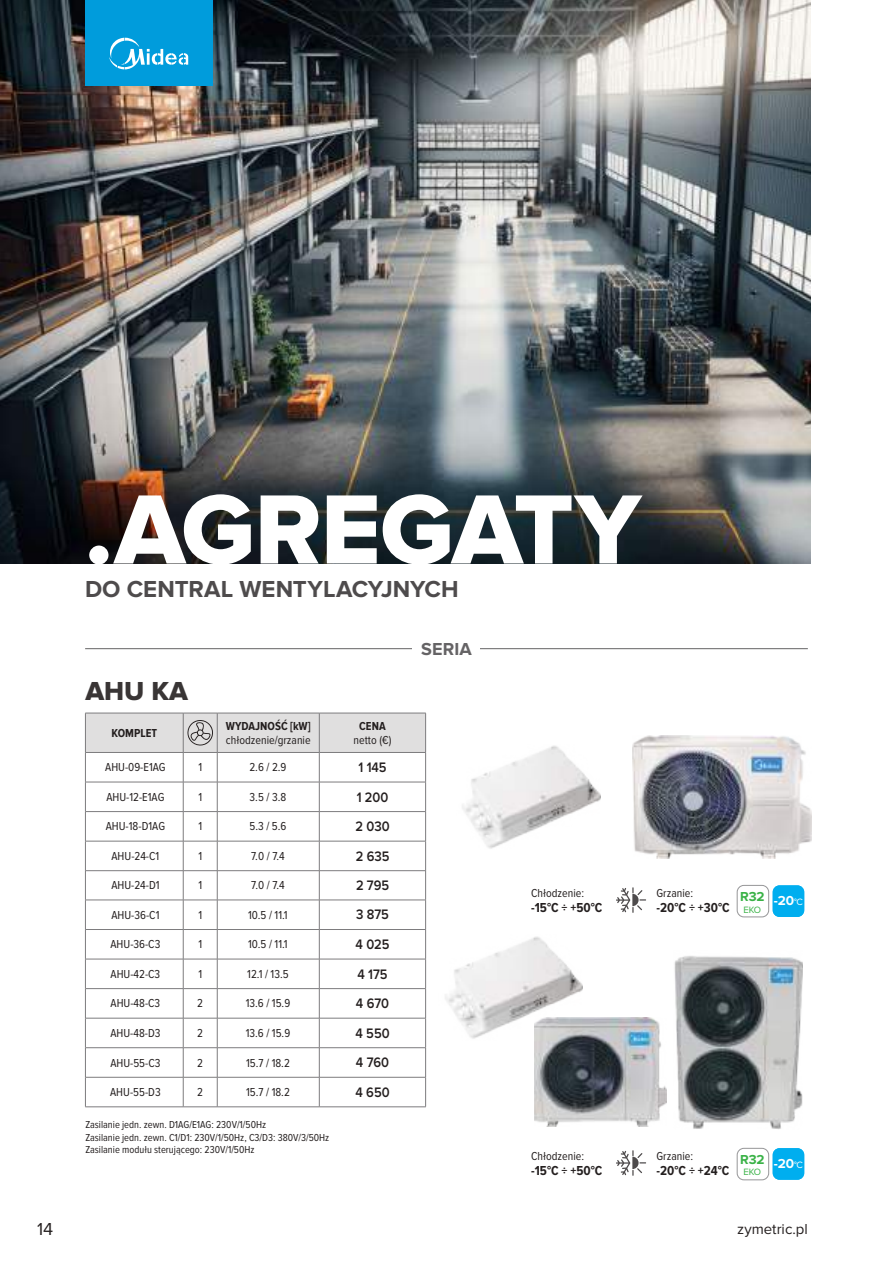
<style>
.page{position:relative;width:893px;height:1263px;background:#fff}
.page>*{position:absolute;margin:0;border:0;box-sizing:border-box;transform-origin:0 0}
.t1{font:102px "Proxima Nova Extrabld";letter-spacing:-.01em;color:#fff}
.t2{font:27px "Proxima Nova Extrabld";color:#393535}
.t3{font:700 24px "Proxima Nova";color:#4e4b4c}
.t4{font:700 18px "Proxima Nova";letter-spacing:.005em;color:#656365}
.t5{font:18px "Proxima Nova";color:#241f1f}
.t6{font:15px "Proxima Nova";color:#241f1f}
.t7{font:600 14.25px "Proxima Nova";color:#241f1f;scale:.9 1}
.t8{font:700 13.5px "Proxima Nova Cond";color:#241f1f}
.t9{font:700 13.5px "Proxima Nova";color:#fff}
.t10{font:700 13.5px "Proxima Nova";color:#3ab247}
.t11{font:12px "Proxima Nova Cond";color:#241f1f}
.t12{font:700 12px "Proxima Nova Cond";color:#241f1f}
.t13{font:10.5px/12.6px "Proxima Nova Cond";color:#241f1f}
.t14{font:9.45px "Proxima Nova";letter-spacing:-.045em;color:#3ab247}
.s1{font-weight:400;font-size:9.45px}
</style>
<div class="page">
<img style="left:0;top:0;width:811px;height:563px">
<div style="left:85px;top:0;width:128px;height:85px;background:#009cdc"></div>
<svg style="left:109px;top:38px;width:79px;height:31px"></svg>
<hr style="left:85px;top:648px;width:723px;height:1px;background:#656365">
<div style="left:413px;top:647px;width:67px;height:18px;background:#fff"></div>
<hr style="left:85px;top:870px;width:98px;height:1px;background:#7d7c7e">
<hr style="left:183px;top:870px;width:34px;height:1px;background:#7d7c7e">
<hr style="left:217px;top:870px;width:102px;height:1px;background:#7d7c7e">
<hr style="left:319px;top:870px;width:107px;height:1px;background:#7d7c7e">
<hr style="left:85px;top:870px;width:1px;height:30px;background:#7d7c7e">
<hr style="left:183px;top:870px;width:1px;height:30px;background:#7d7c7e">
<hr style="left:217px;top:870px;width:1px;height:30px;background:#7d7c7e">
<hr style="left:319px;top:870px;width:1px;height:30px;background:#7d7c7e">
<hr style="left:425px;top:870px;width:1px;height:30px;background:#7d7c7e">
<hr style="left:85px;top:900px;width:98px;height:1px;background:#7d7c7e">
<hr style="left:183px;top:900px;width:34px;height:1px;background:#7d7c7e">
<hr style="left:217px;top:900px;width:102px;height:1px;background:#7d7c7e">
<hr style="left:319px;top:900px;width:107px;height:1px;background:#7d7c7e">
<hr style="left:85px;top:929px;width:98px;height:1px;background:#7d7c7e">
<hr style="left:183px;top:929px;width:34px;height:1px;background:#7d7c7e">
<hr style="left:217px;top:929px;width:102px;height:1px;background:#7d7c7e">
<hr style="left:319px;top:929px;width:107px;height:1px;background:#7d7c7e">
<hr style="left:85px;top:959px;width:98px;height:1px;background:#7d7c7e">
<hr style="left:183px;top:959px;width:34px;height:1px;background:#7d7c7e">
<hr style="left:217px;top:959px;width:102px;height:1px;background:#7d7c7e">
<hr style="left:319px;top:959px;width:107px;height:1px;background:#7d7c7e">
<hr style="left:85px;top:988px;width:98px;height:1px;background:#7d7c7e">
<hr style="left:183px;top:988px;width:34px;height:1px;background:#7d7c7e">
<hr style="left:217px;top:988px;width:102px;height:1px;background:#7d7c7e">
<hr style="left:319px;top:988px;width:107px;height:1px;background:#7d7c7e">
<hr style="left:85px;top:1018px;width:98px;height:1px;background:#7d7c7e">
<hr style="left:183px;top:1018px;width:34px;height:1px;background:#7d7c7e">
<hr style="left:217px;top:1018px;width:102px;height:1px;background:#7d7c7e">
<hr style="left:319px;top:1018px;width:107px;height:1px;background:#7d7c7e">
<hr style="left:85px;top:1047px;width:98px;height:1px;background:#7d7c7e">
<hr style="left:183px;top:1047px;width:34px;height:1px;background:#7d7c7e">
<hr style="left:217px;top:1047px;width:102px;height:1px;background:#7d7c7e">
<hr style="left:319px;top:1047px;width:107px;height:1px;background:#7d7c7e">
<svg style="left:85px;top:713px;width:341px;height:157px"></svg>
<svg style="left:616px;top:887px;width:30px;height:26px"></svg>
<div style="left:737px;top:885px;width:32px;height:32px;border:1px solid #969698;border-radius:7px"></div>
<div style="left:773px;top:885px;width:31px;height:32px;background:#00aeef;border-radius:7px"></div>
<div style="left:773px;top:1148px;width:31px;height:32px;background:#00aeef;border-radius:7px"></div>
<svg style="left:85px;top:900px;width:1px;height:177px"></svg>
<svg style="left:183px;top:900px;width:1px;height:177px"></svg>
<svg style="left:217px;top:900px;width:1px;height:177px"></svg>
<svg style="left:319px;top:900px;width:1px;height:177px"></svg>
<svg style="left:425px;top:900px;width:1px;height:177px"></svg>
<hr style="left:85px;top:1077px;width:98px;height:1px;background:#7d7c7e">
<hr style="left:85px;top:1077px;width:1px;height:30px;background:#7d7c7e">
<hr style="left:183px;top:1077px;width:34px;height:1px;background:#7d7c7e">
<hr style="left:183px;top:1077px;width:1px;height:30px;background:#7d7c7e">
<hr style="left:217px;top:1077px;width:102px;height:1px;background:#7d7c7e">
<hr style="left:217px;top:1077px;width:1px;height:30px;background:#7d7c7e">
<hr style="left:319px;top:1077px;width:107px;height:1px;background:#7d7c7e">
<hr style="left:319px;top:1077px;width:1px;height:30px;background:#7d7c7e">
<hr style="left:425px;top:1077px;width:1px;height:30px;background:#7d7c7e">
<hr style="left:85px;top:1106px;width:98px;height:1px;background:#7d7c7e">
<hr style="left:183px;top:1106px;width:34px;height:1px;background:#7d7c7e">
<hr style="left:217px;top:1106px;width:102px;height:1px;background:#7d7c7e">
<hr style="left:319px;top:1106px;width:107px;height:1px;background:#7d7c7e">
<svg style="left:616px;top:1150px;width:30px;height:26px"></svg>
<div style="left:737px;top:1148px;width:32px;height:32px;border:1px solid #969698;border-radius:7px"></div>
<img style="left:674px;top:956px;width:129px;height:173px">
<img style="left:633px;top:735px;width:178px;height:124px">
<img style="left:462px;top:745px;width:139px;height:104px">
<img style="left:445px;top:936px;width:138px;height:104px">
<img style="left:535px;top:1017px;width:131px;height:109px">
<h1 class="t1" style="left:85px;top:483px;width:558px">.AGREGATY</h1>
<h3 class="t3" style="left:85px;top:576px;width:375px">DO CENTRAL WENTYLACYJNYCH</h3>
<h2 class="t2" style="left:85px;top:679px;width:104px">AHU KA</h2>
<p class="t12" style="left:111px;top:726px;width:47px">KOMPLET</p>
<p class="t12" style="left:226px;top:719px;width:86px">WYDAJNOŚĆ [kW]</p>
<p class="t11" style="left:226px;top:733px;width:86px">chłodzenie/grzanie</p>
<p class="t12" style="left:359px;top:719px;width:28px">CENA</p>
<p class="t11" style="left:353px;top:733px;width:39px">netto (€)</p>
<p class="t11" style="left:105px;top:760px;width:62px">AHU-09-E1AG</p>
<p class="t11" style="left:198px;top:760px;width:5px">1</p>
<p class="t11" style="left:249px;top:760px;width:39px">2.6 / 2.9</p>
<p class="t7" style="left:358px;top:761px;width:33px">1 145</p>
<p class="t11" style="left:106px;top:790px;width:60px">AHU-12-E1AG</p>
<p class="t11" style="left:198px;top:790px;width:5px">1</p>
<p class="t11" style="left:250px;top:790px;width:38px">3.5 / 3.8</p>
<p class="t7" style="left:357px;top:790px;width:37px">1 200</p>
<p class="t11" style="left:106px;top:820px;width:61px">AHU-18-D1AG</p>
<p class="t11" style="left:198px;top:820px;width:5px">1</p>
<p class="t11" style="left:249px;top:820px;width:38px">5.3 / 5.6</p>
<p class="t7" style="left:355px;top:820px;width:39px">2 030</p>
<p class="t11" style="left:112px;top:849px;width:49px">AHU-24-C1</p>
<p class="t11" style="left:198px;top:849px;width:5px">1</p>
<p class="t11" style="left:251px;top:849px;width:35px">7.0 / 7.4</p>
<p class="t7" style="left:356px;top:849px;width:39px">2 635</p>
<p class="t11" style="left:111px;top:878px;width:50px">AHU-24-D1</p>
<p class="t11" style="left:198px;top:878px;width:5px">1</p>
<p class="t11" style="left:251px;top:878px;width:35px">7.0 / 7.4</p>
<p class="t7" style="left:356px;top:879px;width:38px">2 795</p>
<p class="t11" style="left:111px;top:908px;width:50px">AHU-36-C1</p>
<p class="t11" style="left:198px;top:908px;width:5px">1</p>
<p class="t11" style="left:248px;top:908px;width:41px">10.5 / 11.1</p>
<p class="t7" style="left:356px;top:908px;width:38px">3 875</p>
<p class="t11" style="left:110px;top:937px;width:51px">AHU-36-C3</p>
<p class="t11" style="left:198px;top:937px;width:5px">1</p>
<p class="t11" style="left:248px;top:937px;width:41px">10.5 / 11.1</p>
<p class="t7" style="left:356px;top:938px;width:39px">4 025</p>
<p class="t11" style="left:111px;top:967px;width:51px">AHU-42-C3</p>
<p class="t11" style="left:198px;top:967px;width:5px">1</p>
<p class="t11" style="left:247px;top:967px;width:43px">12.1 / 13.5</p>
<p class="t7" style="left:357px;top:967px;width:35px">4 175</p>
<p class="t11" style="left:111px;top:997px;width:51px">AHU-48-C3</p>
<p class="t11" style="left:197px;top:997px;width:7px">2</p>
<p class="t11" style="left:246px;top:997px;width:46px">13.6 / 15.9</p>
<p class="t7" style="left:356px;top:997px;width:38px">4 670</p>
<p class="t11" style="left:110px;top:1026px;width:52px">AHU-48-D3</p>
<p class="t11" style="left:197px;top:1026px;width:7px">2</p>
<p class="t11" style="left:246px;top:1026px;width:46px">13.6 / 15.9</p>
<p class="t7" style="left:356px;top:1026px;width:39px">4 550</p>
<p class="t11" style="left:110px;top:1056px;width:52px">AHU-55-C3</p>
<p class="t11" style="left:197px;top:1056px;width:7px">2</p>
<p class="t11" style="left:246px;top:1056px;width:45px">15.7 / 18.2</p>
<p class="t7" style="left:356px;top:1056px;width:38px">4 760</p>
<p class="t11" style="left:110px;top:1085px;width:52px">AHU-55-D3</p>
<p class="t11" style="left:197px;top:1085px;width:7px">2</p>
<p class="t11" style="left:246px;top:1085px;width:45px">15.7 / 18.2</p>
<p class="t7" style="left:356px;top:1085px;width:39px">4 650</p>
<p class="t13" style="left:85px;top:1118px;width:245px">Zasilanie jedn. zewn. D1AG/E1AG: 230V/1/50Hz<br>Zasilanie jedn. zewn. C1/D1: 230V/1/50Hz, C3/D3: 380V/3/50Hz<br>Zasilanie modułu sterującego: 230V/1/50Hz</p>
<h3 class="t4" style="left:421px;top:638px;width:52px">SERIA</h3>
<p class="t11" style="left:531px;top:886px;width:55px">Chłodzenie:</p>
<p class="t8" style="left:531px;top:899px;width:73px">-15°C ÷ +50°C</p>
<p class="t11" style="left:657px;top:886px;width:38px">Grzanie:</p>
<p class="t8" style="left:657px;top:899px;width:75px">-20°C ÷ +30°C</p>
<p class="t10" style="left:740px;top:889px;width:26px">R32</p>
<p class="t14" style="left:744px;top:904px;width:19px">EKO</p>
<p class="t9" style="left:774px;top:893px;width:31px">-20<span class="s1">°C</span></p>
<p class="t11" style="left:531px;top:1149px;width:55px">Chłodzenie:</p>
<p class="t8" style="left:531px;top:1162px;width:73px">-15°C ÷ +50°C</p>
<p class="t11" style="left:657px;top:1149px;width:38px">Grzanie:</p>
<p class="t8" style="left:657px;top:1162px;width:74px">-20°C ÷ +24°C</p>
<p class="t10" style="left:740px;top:1152px;width:26px">R32</p>
<p class="t14" style="left:744px;top:1167px;width:19px">EKO</p>
<p class="t9" style="left:774px;top:1156px;width:31px">-20<span class="s1">°C</span></p>
<h3 class="t5" style="left:37px;top:1218px;width:18px">14</h3>
<p class="t6" style="left:737px;top:1220px;width:72px">zymetric.pl</p>
</div>
